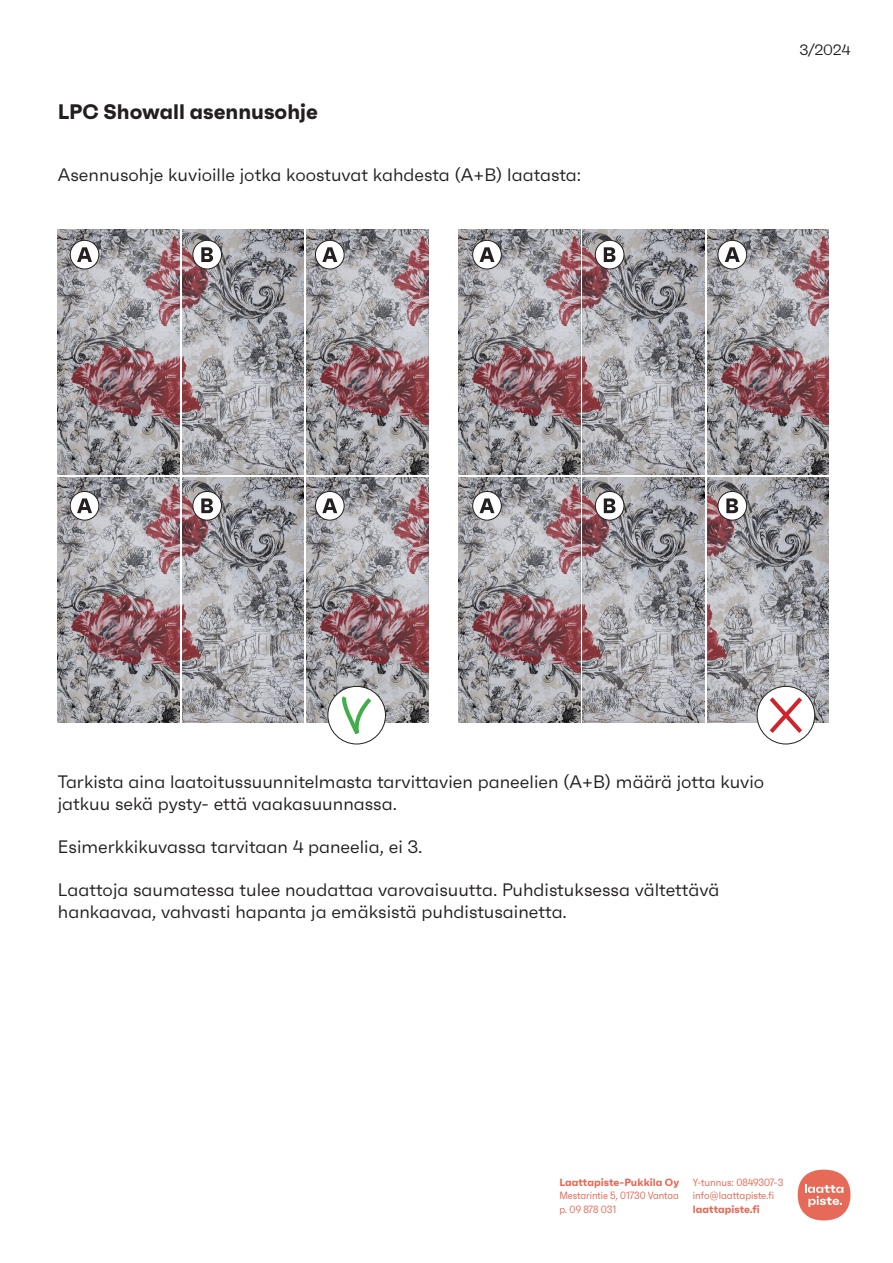
<style>
.page{position:relative;width:893px;height:1263px;background:#fff}
.page>*{position:absolute;margin:0;border:0;box-sizing:border-box;transform-origin:0 0}
.t1{font:700 21px "Faktum";color:#231f20}
.t2{font:18px/21.6px "Faktum";color:#231f20}
.t3{font:15px "Faktum";color:#231f20}
.t4{font:10.5px/13.5px "Faktum Con";color:#e66a57}
.t5{font:700 10.5px "Faktum";color:#e66a57}
</style>
<div class="page">
<div style="left:798px;top:1169px;width:52px;height:51px;background:#e66a57;border-radius:50%"></div>
<svg style="left:805px;top:1184px;width:38px;height:23px"></svg>
<img style="left:58px;top:230px;width:122px;height:245px">
<img style="left:458px;top:230px;width:122px;height:245px">
<img style="left:58px;top:478px;width:122px;height:245px">
<img style="left:458px;top:478px;width:122px;height:245px">
<img style="left:306px;top:230px;width:122px;height:245px">
<img style="left:707px;top:230px;width:122px;height:245px">
<img style="left:306px;top:478px;width:122px;height:245px">
<img style="left:707px;top:478px;width:122px;height:245px">
<img style="left:182px;top:230px;width:122px;height:245px">
<img style="left:583px;top:230px;width:121px;height:245px">
<img style="left:182px;top:478px;width:122px;height:245px">
<img style="left:583px;top:478px;width:121px;height:245px">
<div style="left:328px;top:686px;width:57px;height:58px;background:#fff;border-radius:50%"></div>
<div style="left:328px;top:686px;width:58px;height:58px;border:1px solid #231f20;border-radius:50%"></div>
<div style="left:334px;top:688px;width:45px;height:54px;background:#fff;opacity:.79"></div>
<svg style="left:341px;top:692px;width:34px;height:45px"></svg>
<svg style="left:757px;top:686px;width:58px;height:58px"></svg>
<div style="left:757px;top:686px;width:58px;height:58px;border:1px solid #231f20;border-radius:50%"></div>
<div style="left:761px;top:689px;width:50px;height:53px;background:#fff;opacity:.75"></div>
<svg style="left:765px;top:693px;width:41px;height:44px"></svg>
<div style="left:70px;top:240px;width:29px;height:29px;background:#fff;border-radius:50%"></div>
<div style="left:70px;top:240px;width:29px;height:29px;border:1px solid #231f20;border-radius:50%"></div>
<svg style="left:77px;top:247px;width:15px;height:15px"></svg>
<div style="left:473px;top:240px;width:28px;height:29px;background:#fff;border-radius:50%"></div>
<div style="left:473px;top:240px;width:28px;height:29px;border:1px solid #231f20;border-radius:50%"></div>
<svg style="left:479px;top:247px;width:15px;height:15px"></svg>
<div style="left:70px;top:491px;width:29px;height:29px;background:#fff;border-radius:50%"></div>
<div style="left:70px;top:491px;width:29px;height:29px;border:1px solid #231f20;border-radius:50%"></div>
<svg style="left:77px;top:498px;width:15px;height:15px"></svg>
<div style="left:473px;top:491px;width:28px;height:29px;background:#fff;border-radius:50%"></div>
<div style="left:473px;top:491px;width:28px;height:29px;border:1px solid #231f20;border-radius:50%"></div>
<svg style="left:479px;top:498px;width:15px;height:15px"></svg>
<div style="left:315px;top:240px;width:29px;height:29px;background:#fff;border-radius:50%"></div>
<div style="left:315px;top:240px;width:29px;height:29px;border:1px solid #231f20;border-radius:50%"></div>
<svg style="left:322px;top:247px;width:15px;height:15px"></svg>
<div style="left:718px;top:240px;width:29px;height:29px;background:#fff;border-radius:50%"></div>
<div style="left:718px;top:240px;width:29px;height:29px;border:1px solid #231f20;border-radius:50%"></div>
<svg style="left:725px;top:247px;width:15px;height:15px"></svg>
<svg style="left:315px;top:491px;width:29px;height:29px"></svg>
<div style="left:315px;top:491px;width:29px;height:29px;border:1px solid #231f20;border-radius:50%"></div>
<svg style="left:322px;top:498px;width:15px;height:15px"></svg>
<div style="left:193px;top:240px;width:29px;height:29px;background:#fff;border-radius:50%"></div>
<div style="left:193px;top:240px;width:29px;height:29px;border:1px solid #231f20;border-radius:50%"></div>
<svg style="left:201px;top:247px;width:12px;height:15px"></svg>
<svg style="left:595px;top:240px;width:29px;height:29px"></svg>
<div style="left:595px;top:240px;width:29px;height:29px;border:1px solid #231f20;border-radius:50%"></div>
<svg style="left:604px;top:247px;width:11px;height:15px"></svg>
<div style="left:193px;top:491px;width:29px;height:29px;background:#fff;border-radius:50%"></div>
<div style="left:193px;top:491px;width:29px;height:29px;border:1px solid #231f20;border-radius:50%"></div>
<svg style="left:201px;top:498px;width:12px;height:15px"></svg>
<svg style="left:595px;top:491px;width:29px;height:29px"></svg>
<div style="left:595px;top:491px;width:29px;height:29px;border:1px solid #231f20;border-radius:50%"></div>
<svg style="left:604px;top:498px;width:11px;height:15px"></svg>
<div style="left:718px;top:491px;width:29px;height:29px;background:#fff;border-radius:50%"></div>
<div style="left:718px;top:491px;width:29px;height:29px;border:1px solid #231f20;border-radius:50%"></div>
<svg style="left:726px;top:498px;width:12px;height:15px"></svg>
<p class="t1" style="left:58px;top:98px;width:262px">LPC Showall asennusohje</p>
<p class="t2" style="left:58px;top:164px;width:525px">Asennusohje kuvioille jotka koostuvat kahdesta (A+B) laatasta:</p>
<p class="t3" style="left:800px;top:40px;width:52px">3/2024</p>
<p class="t2" style="left:58px;top:771px;width:708px">Tarkista aina laatoitussuunnitelmasta tarvittavien paneelien (A+B) määrä jotta kuvio jatkuu sekä pysty- että vaakasuunnassa.</p>
<p class="t2" style="left:58px;top:836px;width:366px">Esimerkkikuvassa tarvitaan 4 paneelia, ei 3.</p>
<p class="t2" style="left:58px;top:879px;width:663px">Laattoja saumatessa tulee noudattaa varovaisuutta. Puhdistuksessa vältettävä hankaavaa, vahvasti hapanta ja emäksistä puhdistusainetta.</p>
<p class="t5" style="left:559px;top:1175px;width:121px">Laattapiste-Pukkila Oy</p>
<p class="t4" style="left:559px;top:1189px;width:121px">Mestarintie 5, 01730 Vantaa p. 09 878 031</p>
<p class="t4" style="left:693px;top:1175px;width:92px">Y-tunnus: 0849307-3 info@laattapiste.fi</p>
<p class="t5" style="left:693px;top:1202px;width:68px">laattapiste.fi</p>
</div>
